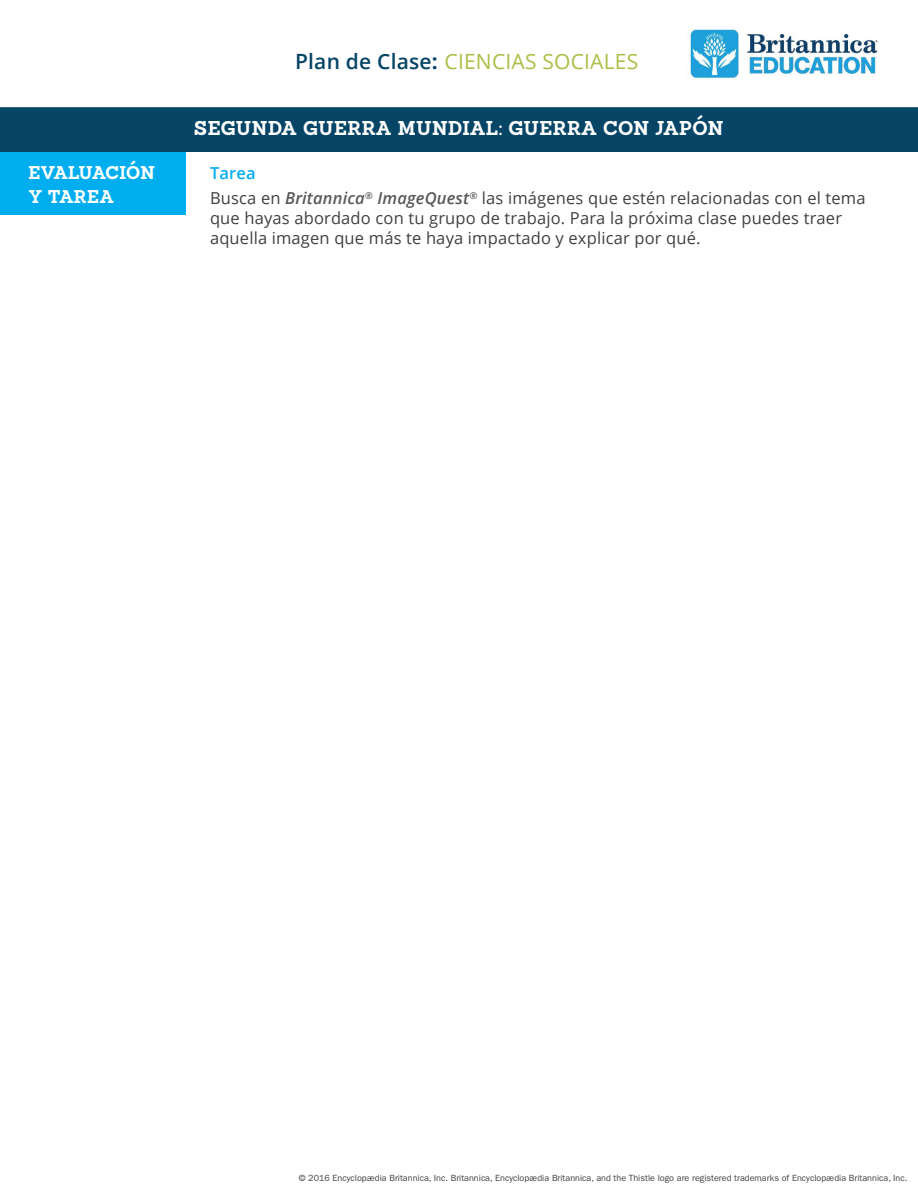
<style>
.page{position:relative;width:918px;height:1188px;background:#fff}
.page>*{position:absolute;margin:0;border:0;box-sizing:border-box;transform-origin:0 0}
.t1{font:21px "Open Sans";letter-spacing:.01em;color:#a9c046}
.t2{font:700 19.5px "Sanchez";letter-spacing:.02em;color:#fff}
.t3{font:700 18px/24px "Sanchez";letter-spacing:-.01em;color:#fff}
.t4{font:16.5px/25.5px "Open Sans";letter-spacing:.01em;color:#404042}
.t5{font:9px "ITC Franklin Gothic Std";color:#404042}
.s1{font-weight:600;color:#064566}
.s2{font-weight:700;color:#064566}
.s3{font-weight:600;color:#00aef0}
.s4{font-weight:600;font-style:italic;color:#58595b}
</style>
<div class="page">
<img style="left:0;top:28px;width:918px;height:187px">
<p class="t3" style="left:28px;top:161px;width:128px">EVALUACIÓN<br>Y TAREA</p>
<p class="t1" style="left:295px;top:47px;width:345px"><span class="s1">Plan de Clase</span><span class="s2">:</span> CIENCIAS SOCIALES</p>
<p class="t2" style="left:194px;top:115px;width:531px">SEGUNDA GUERRA MUNDIAL: GUERRA CON JAPÓN</p>
<p class="t2" style="left:404px;top:116px;width:104px">EJÉRCITO</p>
<p class="t4" style="left:210px;top:160px;width:657px"><span class="s3">Tarea<br></span>Busca en <span class="s4">Britannica</span><sup>®</sup> <span class="s4">ImageQuest</span><sup>®</sup> las imágenes que estén relacionadas con el tema</p>
<p class="t4" style="left:210px;top:208px;width:634px;line-height:19.8px">que hayas abordado con tu grupo de trabajo. Para la próxima clase puedes traer aquella imagen que más te haya impactado y explicar por qué.</p>
<p class="t5" style="left:299px;top:1173px;width:610px">© 2016 Encyclopædia Britannica, Inc. Britannica, Encyclopædia Britannica, and the Thistle logo are registered trademarks of Encyclopædia Britannica, Inc.</p>
</div>
